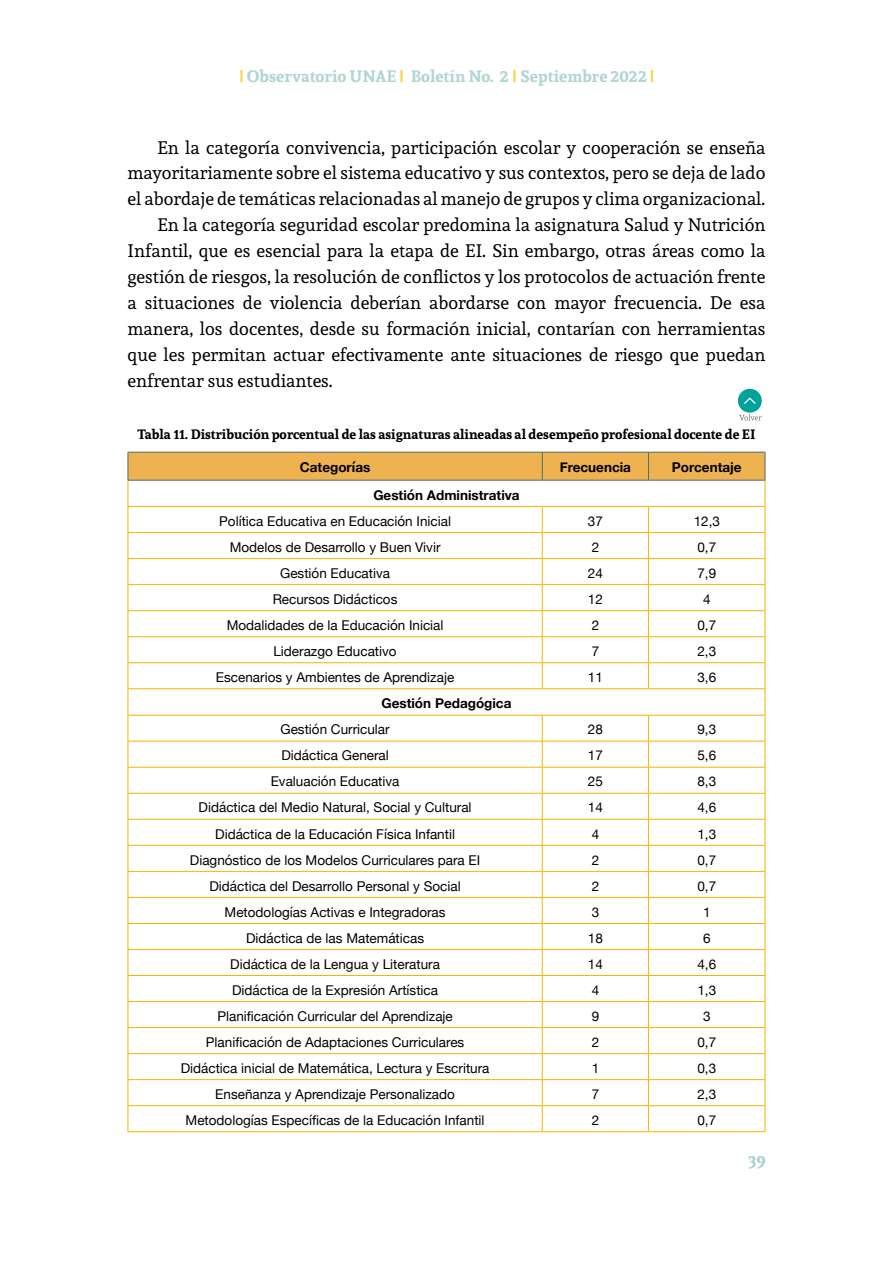
<style>
.page{position:relative;width:893px;height:1263px;background:#fff}
.page>*{position:absolute;margin:0;border:0;box-sizing:border-box;transform-origin:0 0}
.Texto-todo{font:18px/26px "Andada";color:#000;text-align:justify}
.t1{font:700 16.5px "Andada";color:#a6d0cd}
.Tabla_fila{font:13.5px "Helvetica Neue";color:#000}
.Figura{font:700 13.5px "Andada";color:#000}
.Tabla_fila-2{font:700 13.5px "Helvetica Neue";color:#000}
.Cabeza_tabla{font:700 13.5px "Helvetica Neue";color:#000}
.s1{font-family:"Helvetica Neue";font-stretch:condensed;color:#f2d129}
</style>
<div class="page">
<hr style="left:128px;top:1131px;width:414px;height:1px;background:#f7b300">
<hr style="left:542px;top:1131px;width:107px;height:1px;background:#f7b300">
<hr style="left:649px;top:1131px;width:116px;height:1px;background:#f7b300">
<svg style="left:128px;top:452px;width:638px;height:679px"></svg>
<hr style="left:128px;top:480px;width:414px;height:1px;background:#4f6c73">
<hr style="left:542px;top:480px;width:107px;height:1px;background:#4f6c73">
<hr style="left:649px;top:480px;width:116px;height:1px;background:#4f6c73">
<div style="left:738px;top:389px;width:24px;height:24px;background:#00a19a;border-radius:50%"></div>
<svg style="left:744px;top:397px;width:12px;height:7px"></svg>
<svg style="left:739px;top:414px;width:22px;height:6px"></svg>
<p class="t1" style="left:239px;top:65px;width:416px"><span class="s1">|</span> Observatorio UNAE <span class="s1">|</span> Boletín No. 2 <span class="s1">|</span> Septiembre 2022 <span class="s1">|</span></p>
<p class="Texto-todo" style="left:128px;top:134px;width:639px;text-indent:30px">En la categoría convivencia, participación escolar y cooperación se enseña mayoritariamente sobre el sistema educativo y sus contextos, pero se deja de lado el abordaje de temáticas relacionadas al manejo de grupos y clima organizacional.</p>
<p class="Texto-todo" style="left:128px;top:212px;width:639px;text-indent:30px">En la categoría seguridad escolar predomina la asignatura Salud y Nutrición Infantil, que es esencial para la etapa de EI. Sin embargo, otras áreas como la gestión de riesgos, la resolución de conflictos y los protocolos de actuación frente a situaciones de violencia deberían abordarse con mayor frecuencia. De esa manera, los docentes, desde su formación inicial, contarían con herramientas que les permitan actuar efectivamente ante situaciones de riesgo que puedan enfrentar sus estudiantes.</p>
<p class="Figura" style="left:137px;top:425px;width:620px">Tabla 11. Distribución porcentual de las asignaturas alineadas al desempeño profesional docente de EI</p>
<p class="Cabeza_tabla" style="left:300px;top:456px;width:72px">Categorías</p>
<p class="Cabeza_tabla" style="left:560px;top:456px;width:73px">Frecuencia</p>
<p class="Cabeza_tabla" style="left:672px;top:456px;width:71px">Porcentaje</p>
<p class="Tabla_fila-2" style="left:373px;top:484px;width:148px">Gestión Administrativa</p>
<p class="Tabla_fila" style="left:219px;top:511px;width:233px">Política Educativa en Educación Inicial</p>
<p class="Tabla_fila" style="left:588px;top:511px;width:17px">37</p>
<p class="Tabla_fila" style="left:694px;top:511px;width:28px">12,3</p>
<p class="Tabla_fila" style="left:230px;top:537px;width:212px">Modelos de Desarrollo y Buen Vivir</p>
<p class="Tabla_fila" style="left:592px;top:537px;width:9px">2</p>
<p class="Tabla_fila" style="left:697px;top:537px;width:20px">0,7</p>
<p class="Tabla_fila" style="left:280px;top:563px;width:112px">Gestión Educativa</p>
<p class="Tabla_fila" style="left:588px;top:563px;width:17px">24</p>
<p class="Tabla_fila" style="left:697px;top:563px;width:20px">7,9</p>
<p class="Tabla_fila" style="left:273px;top:589px;width:126px">Recursos Didácticos</p>
<p class="Tabla_fila" style="left:588px;top:589px;width:17px">12</p>
<p class="Tabla_fila" style="left:703px;top:589px;width:9px">4</p>
<p class="Tabla_fila" style="left:227px;top:615px;width:218px">Modalidades de la Educación Inicial</p>
<p class="Tabla_fila" style="left:592px;top:615px;width:9px">2</p>
<p class="Tabla_fila" style="left:697px;top:615px;width:20px">0,7</p>
<p class="Tabla_fila" style="left:273px;top:641px;width:125px">Liderazgo Educativo</p>
<p class="Tabla_fila" style="left:592px;top:641px;width:9px">7</p>
<p class="Tabla_fila" style="left:697px;top:641px;width:20px">2,3</p>
<p class="Tabla_fila" style="left:216px;top:667px;width:240px">Escenarios y Ambientes de Aprendizaje</p>
<p class="Tabla_fila" style="left:588px;top:667px;width:17px">11</p>
<p class="Tabla_fila" style="left:697px;top:667px;width:20px">3,6</p>
<p class="Tabla_fila-2" style="left:381px;top:693px;width:131px">Gestión Pedagógica</p>
<p class="Tabla_fila" style="left:280px;top:720px;width:111px">Gestión Curricular</p>
<p class="Tabla_fila" style="left:588px;top:720px;width:17px">28</p>
<p class="Tabla_fila" style="left:697px;top:720px;width:20px">9,3</p>
<p class="Tabla_fila" style="left:281px;top:746px;width:109px">Didáctica General</p>
<p class="Tabla_fila" style="left:588px;top:746px;width:17px">17</p>
<p class="Tabla_fila" style="left:697px;top:746px;width:20px">5,6</p>
<p class="Tabla_fila" style="left:271px;top:772px;width:130px">Evaluación Educativa</p>
<p class="Tabla_fila" style="left:588px;top:772px;width:17px">25</p>
<p class="Tabla_fila" style="left:697px;top:772px;width:20px">8,3</p>
<p class="Tabla_fila" style="left:199px;top:798px;width:275px">Didáctica del Medio Natural, Social y Cultural</p>
<p class="Tabla_fila" style="left:588px;top:798px;width:17px">14</p>
<p class="Tabla_fila" style="left:697px;top:798px;width:20px">4,6</p>
<p class="Tabla_fila" style="left:215px;top:824px;width:241px">Didáctica de la Educación Física Infantil</p>
<p class="Tabla_fila" style="left:592px;top:824px;width:9px">4</p>
<p class="Tabla_fila" style="left:697px;top:824px;width:20px">1,3</p>
<p class="Tabla_fila" style="left:190px;top:850px;width:292px">Diagnóstico de los Modelos Curriculares para EI</p>
<p class="Tabla_fila" style="left:592px;top:850px;width:9px">2</p>
<p class="Tabla_fila" style="left:697px;top:850px;width:20px">0,7</p>
<p class="Tabla_fila" style="left:209px;top:876px;width:253px">Didáctica del Desarrollo Personal y Social</p>
<p class="Tabla_fila" style="left:592px;top:876px;width:9px">2</p>
<p class="Tabla_fila" style="left:697px;top:876px;width:20px">0,7</p>
<p class="Tabla_fila" style="left:225px;top:902px;width:223px">Metodologías Activas e Integradoras</p>
<p class="Tabla_fila" style="left:592px;top:902px;width:9px">3</p>
<p class="Tabla_fila" style="left:703px;top:902px;width:9px">1</p>
<p class="Tabla_fila" style="left:246px;top:928px;width:180px">Didáctica de las Matemáticas</p>
<p class="Tabla_fila" style="left:588px;top:928px;width:17px">18</p>
<p class="Tabla_fila" style="left:703px;top:928px;width:9px">6</p>
<p class="Tabla_fila" style="left:230px;top:954px;width:211px">Didáctica de la Lengua y Literatura</p>
<p class="Tabla_fila" style="left:588px;top:954px;width:17px">14</p>
<p class="Tabla_fila" style="left:697px;top:954px;width:20px">4,6</p>
<p class="Tabla_fila" style="left:232px;top:980px;width:208px">Didáctica de la Expresión Artística</p>
<p class="Tabla_fila" style="left:592px;top:980px;width:9px">4</p>
<p class="Tabla_fila" style="left:697px;top:980px;width:20px">1,3</p>
<p class="Tabla_fila" style="left:217px;top:1006px;width:237px">Planificación Curricular del Aprendizaje</p>
<p class="Tabla_fila" style="left:592px;top:1006px;width:9px">9</p>
<p class="Tabla_fila" style="left:703px;top:1006px;width:9px">3</p>
<p class="Tabla_fila" style="left:206px;top:1032px;width:260px">Planificación de Adaptaciones Curriculares</p>
<p class="Tabla_fila" style="left:592px;top:1032px;width:9px">2</p>
<p class="Tabla_fila" style="left:697px;top:1032px;width:20px">0,7</p>
<p class="Tabla_fila" style="left:181px;top:1058px;width:310px">Didáctica inicial de Matemática, Lectura y Escritura</p>
<p class="Tabla_fila" style="left:592px;top:1058px;width:9px">1</p>
<p class="Tabla_fila" style="left:697px;top:1058px;width:20px">0,3</p>
<p class="Tabla_fila" style="left:215px;top:1084px;width:241px">Enseñanza y Aprendizaje Personalizado</p>
<p class="Tabla_fila" style="left:592px;top:1084px;width:9px">7</p>
<p class="Tabla_fila" style="left:697px;top:1084px;width:20px">2,3</p>
<p class="Tabla_fila" style="left:186px;top:1110px;width:301px">Metodologías Específicas de la Educación Infantil</p>
<p class="Tabla_fila" style="left:592px;top:1110px;width:9px">2</p>
<p class="Tabla_fila" style="left:697px;top:1110px;width:20px">0,7</p>
<p class="t1" style="left:748px;top:1150px;width:19px">39</p>
</div>
